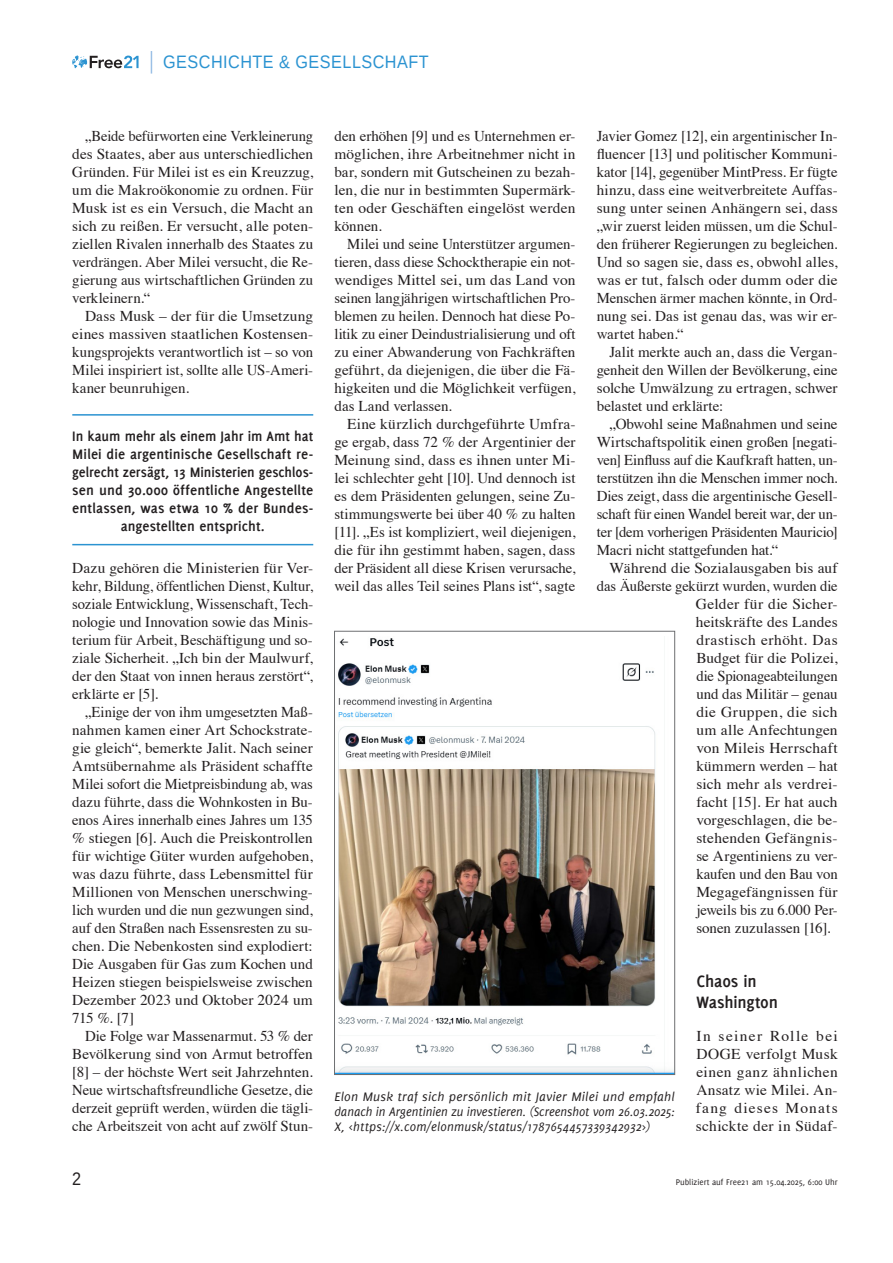
<style>
.page{position:relative;width:893px;height:1263px;background:#fff}
.page>*{position:absolute;margin:0;border:0;box-sizing:border-box;transform-origin:0 0}
.t1{font:18px "Liberation Sans";letter-spacing:.03em;color:#2b93d1;scale:.9 1}
.t2{font:700 18px/21px "Delicious";letter-spacing:-.01em;color:#231f20}
.t3{font:18px "Liberation Sans";color:#231f20;scale:.9 1}
.t4{font:15px/18px "Times";letter-spacing:.005em;color:#231f20;text-align:justify}
.t5{font:700 15px/18px "Delicious";letter-spacing:.005em;color:#231f20;text-align:center}
.t6{font:15px "Times";letter-spacing:.035em;color:#231f20}
.t7{font:italic 13.5px/15px "Delicious";letter-spacing:.015em;color:#231f20;text-align:justify}
.t8{font:9px "Delicious";color:#231f20}
</style>
<div class="page">
<svg style="left:72px;top:55px;width:67px;height:13px"></svg>
<svg style="left:151px;top:51px;width:1px;height:23px"></svg>
<hr style="left:72px;top:414px;width:241px;height:2px;background:#2b93d1">
<hr style="left:72px;top:544px;width:241px;height:1px;background:#2b93d1">
<img style="left:336px;top:638px;width:337px;height:435px">
<div style="left:334px;top:631px;width:341px;height:444px;border:1px solid #6d6f71"></div>
<p class="t1" style="left:163px;top:51px;width:297px">GESCHICHTE &amp; GESELLSCHAFT</p>
<p class="t4" style="left:72px;top:126px;width:242px;text-indent:13px">„Beide befürworten eine Verkleinerung des Staates, aber aus unterschiedlichen Gründen. Für Milei ist es ein Kreuzzug, um die Makroökonomie zu ordnen. Für Musk ist es ein Versuch, die Macht an sich zu reißen. Er versucht, alle poten&shy;ziellen Rivalen innerhalb des Staates zu verdrängen. Aber Milei versucht, die Re&shy;gierung aus wirtschaftlichen Gründen zu verkleinern.“</p>
<p class="t4" style="left:72px;top:306px;width:242px;text-indent:13px">Dass Musk – der für die Umsetzung eines massiven staatlichen Kostensen&shy;kungsprojekts verantwortlich ist – so von Milei inspiriert ist, sollte alle US-Ameri&shy;kaner beunruhigen.</p>
<p class="t5" style="left:72px;top:427px;width:243px">In kaum mehr als einem Jahr im Amt hat Milei die argentinische Gesellschaft re&shy;gelrecht zersägt, 13 Ministerien geschlos&shy;sen und 30.000 öffentliche Angestellte entlassen, was etwa 10 % der Bundes&shy;angestellten entspricht.</p>
<p class="t4" style="left:72px;top:558px;width:242px">Dazu gehören die Ministerien für Ver&shy;kehr, Bildung, öffentlichen Dienst, Kultur, soziale Entwicklung, Wissenschaft, Tech&shy;nologie und Innovation sowie das Minis&shy;terium für Arbeit, Beschäftigung und so&shy;ziale Sicherheit. „Ich bin der Maulwurf, der den Staat von innen heraus zerstört“, erklärte er [5].</p>
<p class="t4" style="left:72px;top:702px;width:242px;text-indent:13px">„Einige der von ihm umgesetzten Maß&shy;nahmen kamen einer Art Schockstrate&shy;gie gleich“, bemerkte Jalit. Nach seiner Amtsübernahme als Präsident schaffte Milei sofort die Mietpreisbindung ab, was dazu führte, dass die Wohnkosten in Bu&shy;enos Aires innerhalb eines Jahres um 135 % stiegen [6]. Auch die Preiskontrollen für wichtige Güter wurden aufgehoben, was dazu führte, dass Lebensmittel für Millionen von Menschen unerschwing&shy;lich wurden und die nun gezwungen sind, auf den Straßen nach Essensresten zu su&shy;chen. Die Nebenkosten sind explodiert:<br>Die Ausgaben für Gas zum Kochen und Heizen stiegen beispielsweise zwischen Dezember 2023 und Oktober 2024 um 715 %. [7]</p>
<p class="t4" style="left:72px;top:1026px;width:242px;text-indent:13px">Die Folge war Massenarmut. 53 % der Bevölkerung sind von Armut betroffen [8] – der höchste Wert seit Jahrzehnten.<br>Neue wirtschaftsfreundliche Gesetze, die derzeit geprüft werden, würden die tägli&shy;che Arbeitszeit von acht auf zwölf Stun-</p>
<p class="t4" style="left:334px;top:126px;width:242px">den erhöhen [9] und es Unternehmen er&shy;möglichen, ihre Arbeitnehmer nicht in bar, sondern mit Gutscheinen zu bezah&shy;len, die nur in bestimmten Supermärk&shy;ten oder Geschäften eingelöst werden können.</p>
<p class="t4" style="left:334px;top:234px;width:242px;text-indent:13px">Milei und seine Unterstützer argumen&shy;tieren, dass diese Schocktherapie ein not&shy;wendiges Mittel sei, um das Land von seinen langjährigen wirtschaftlichen Pro&shy;blemen zu heilen. Dennoch hat diese Po&shy;litik zu einer Deindustrialisierung und oft zu einer Abwanderung von Fachkräften geführt, da diejenigen, die über die Fä&shy;higkeiten und die Möglichkeit verfügen, das Land verlassen.</p>
<p class="t4" style="left:334px;top:414px;width:242px;text-indent:13px">Eine kürzlich durchgeführte Umfra&shy;ge ergab, dass 72 % der Argentinier der Meinung sind, dass es ihnen unter Mi&shy;lei schlechter geht [10]. Und dennoch ist es dem Präsidenten gelungen, seine Zu&shy;stimmungswerte bei über 40 % zu halten [11]. „Es ist kompliziert, weil diejenigen, die für ihn gestimmt haben, sagen, dass der Präsident all diese Krisen verursache, weil das alles Teil seines Plans ist“, sagte</p>
<p class="t4" style="left:597px;top:126px;width:242px">Javier Gomez [12], ein argentinischer In&shy;fluencer [13] und politischer Kommuni&shy;kator [14], gegenüber MintPress. Er fügte hinzu, dass eine weitverbreitete Auffas&shy;sung unter seinen Anhängern sei, dass „wir zuerst leiden müssen, um die Schul&shy;den früherer Regierungen zu begleichen.<br>Und so sagen sie, dass es, obwohl alles, was er tut, falsch oder dumm oder die Menschen ärmer machen könnte, in Ord&shy;nung sei. Das ist genau das, was wir er&shy;wartet haben.“</p>
<p class="t4" style="left:597px;top:342px;width:242px;text-indent:13px">Jalit merkte auch an, dass die Vergan&shy;genheit den Willen der Bevölkerung, eine solche Umwälzung zu ertragen, schwer belastet und erklärte:</p>
<p class="t4" style="left:597px;top:414px;width:242px;text-indent:13px">„Obwohl seine Maßnahmen und seine Wirtschaftspolitik einen großen [negati&shy;ven] Einfluss auf die Kaufkraft hatten, un&shy;terstützen ihn die Menschen immer noch.<br>Dies zeigt, dass die argentinische Gesell&shy;schaft für einen Wandel bereit war, der un&shy;ter [dem vorherigen Präsidenten Mauricio] Macri nicht stattgefunden hat.“</p>
<p class="t4" style="left:609px;top:558px;width:230px">Während die Sozialausgaben bis auf</p>
<p class="t4" style="left:597px;top:576px;width:242px">das Äußerste gekürzt wurden, wurden die</p>
<p class="t4" style="left:696px;top:594px;width:143px">Gelder für die Sicher-</p>
<p class="t4" style="left:696px;top:612px;width:143px">heitskräfte des Landes</p>
<p class="t6" style="left:696px;top:626px;width:143px">drastisch erhöht. Das</p>
<p class="t4" style="left:696px;top:648px;width:143px">Budget für die Polizei,</p>
<p class="t4" style="left:696px;top:666px;width:143px">die Spionageabteilungen</p>
<p class="t4" style="left:696px;top:684px;width:143px">und das Militär – genau</p>
<p class="t4" style="left:696px;top:702px;width:143px">die Gruppen, die sich</p>
<p class="t4" style="left:696px;top:720px;width:143px">um alle Anfechtungen</p>
<p class="t4" style="left:696px;top:738px;width:143px">von Mileis Herrschaft</p>
<p class="t4" style="left:696px;top:756px;width:143px">kümmern werden – hat</p>
<p class="t4" style="left:696px;top:774px;width:143px">sich mehr als verdrei-</p>
<p class="t4" style="left:696px;top:792px;width:143px">facht [15]. Er hat auch</p>
<p class="t4" style="left:696px;top:810px;width:143px">vorgeschlagen, die be-</p>
<p class="t4" style="left:696px;top:828px;width:143px">stehenden Gefängnis-</p>
<p class="t4" style="left:696px;top:846px;width:143px">se Argentiniens zu ver-</p>
<p class="t4" style="left:696px;top:864px;width:143px">kaufen und den Bau von</p>
<p class="t4" style="left:696px;top:882px;width:143px">Megagefängnissen für</p>
<p class="t4" style="left:696px;top:900px;width:143px">jeweils bis zu 6.000 Per-</p>
<p class="t4" style="left:696px;top:918px;width:136px">sonen zuzulassen [16].</p>
<p class="t2" style="left:696px;top:971px;width:83px">Chaos in<br>Washington</p>
<p class="t4" style="left:696px;top:1026px;width:143px">In seiner Rolle bei DOGE verfolgt Musk einen ganz ähnlichen Ansatz wie Milei. An&shy;fang dieses Monats schickte der in Südaf-</p>
<p class="t7" style="left:334px;top:1089px;width:342px">Elon Musk traf sich persönlich mit Javier Milei und empfahl danach in Argentinien zu investieren. (Screenshot vom 26.03.2025:<br>X, &lt;https://x.com/elonmusk/status/1787654457339342932&gt;)</p>
<p class="t3" style="left:72px;top:1168px;width:12px">2</p>
<p class="t8" style="left:676px;top:1177px;width:163px">Publiziert auf Free21 am 15.04.2025, 6:00 Uhr</p>
</div>
